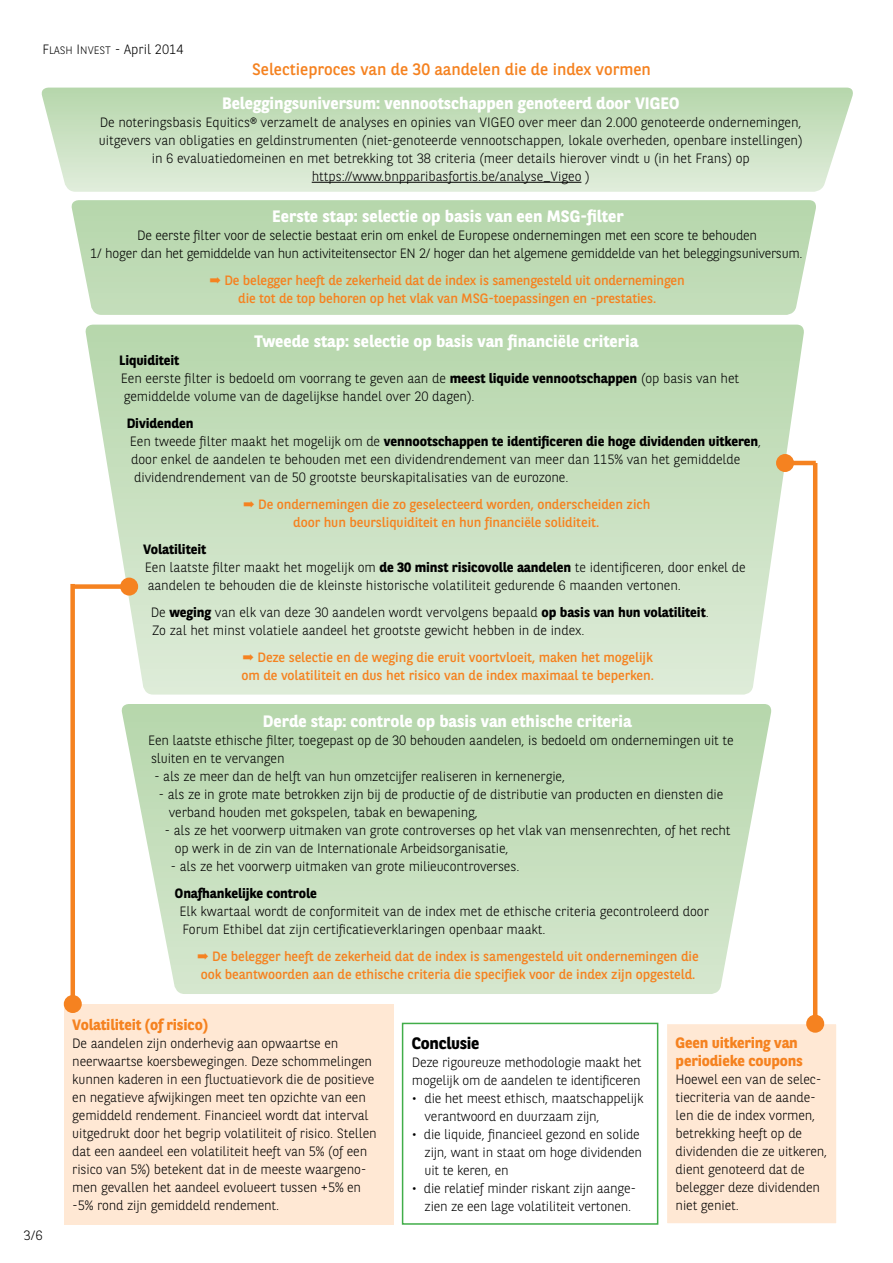
<style>
.page{position:relative;width:893px;height:1263px;background:#fff}
.page>*{position:absolute;margin:0;border:0;box-sizing:border-box;transform-origin:0 0}
.t1{font:700 16.5px "BNPP Sans";color:#fff}
.t2{font:16.5px "BNPP Sans";color:#f58220}
.t3{font:700 16.5px "BNPP Sans";letter-spacing:-.015em;color:#000}
.t4{font:700 15px/18px "BNPP Sans";letter-spacing:-.01em;color:#f58220}
.t5{font:300 13.5px/18px "BNPP Sans";letter-spacing:-.01em;color:#000}
.t6{font:13.5px/18px "BNPP Sans";letter-spacing:-.005em;color:#f58220;text-align:center}
.t7{font:700 13.5px "BNPP Sans";letter-spacing:-.005em;color:#000}
.s1{font-family:"BNPP Sans Light SC800";font-weight:400}
.s2{font-family:"BNPP Sans Light SC800";font-weight:400;font-size:10.8px}
.s3{font-weight:700}
.s4{font-weight:300}
</style>
<div class="page">
<svg style="left:41px;top:88px;width:812px;height:104px;background:#cce2c5"></svg>
<svg style="left:85px;top:325px;width:720px;height:369px;background:#cde3c6"></svg>
<svg style="left:121px;top:704px;width:651px;height:290px;background:#cae1c2"></svg>
<div style="left:71px;top:200px;width:745px;height:115px;background:#bddab3"></div>
<hr style="left:312px;top:182px;width:269px;height:1px;background:#000">
<div style="left:402px;top:1023px;width:256px;height:202px;border:2px solid #41ad49"></div>
<div style="left:666px;top:1023px;width:171px;height:201px;background:#ffe8d4"></div>
<div style="left:666px;top:1023px;width:172px;height:202px;border:2px solid #fff"></div>
<hr style="left:785px;top:461px;width:31px;height:4px;background:#f58220">
<div style="left:776px;top:454px;width:18px;height:18px;background:#f58220;border-radius:50%"></div>
<hr style="left:813px;top:463px;width:4px;height:561px;background:#f58220">
<div style="left:806px;top:1015px;width:18px;height:18px;background:#f58220;border-radius:50%"></div>
<div style="left:64px;top:1004px;width:329px;height:221px;background:#ffe8d4"></div>
<div style="left:70px;top:584px;width:5px;height:420px;background:#f58220"></div>
<div style="left:64px;top:995px;width:18px;height:18px;background:#f58220;border-radius:50%"></div>
<div style="left:73px;top:584px;width:56px;height:5px;background:#f58220"></div>
<div style="left:120px;top:578px;width:18px;height:18px;background:#f58220;border-radius:50%"></div>
<p class="t5" style="left:43px;top:39px;width:143px"><span class="s1">F</span><span class="s2">LASH</span> <span class="s1">I</span><span class="s2">NVEST</span> - April 2014</p>
<p class="t2" style="left:252px;top:58px;width:400px">Selectieproces van de 30 aandelen die de index vormen</p>
<p class="t1" style="left:222px;top:92px;width:459px">Beleggingsuniversum: vennootschappen genoteerd door VIGEO</p>
<p class="t5" style="left:99px;top:113px;width:705px;text-align:center">De noteringsbasis Equitics® verzamelt de analyses en opinies van VIGEO over meer dan 2.000 genoteerde ondernemingen, uitgevers van obligaties en geldinstrumenten (niet-genoteerde vennootschappen, lokale overheden, openbare instellingen) in 6 evaluatiedomeinen en met betrekking tot 38 criteria (meer details hierover vindt u (in het Frans) op https://www.bnpparibasfortis.be/analyse_Vigeo )</p>
<p class="t1" style="left:272px;top:205px;width:353px">Eerste stap: selectie op basis van een MSG-filter</p>
<p class="t5" style="left:90px;top:225px;width:714px;text-align:center">De eerste filter voor de selectie bestaat erin om enkel de Europese ondernemingen met een score te behouden<br>1/ hoger dan het gemiddelde van hun activiteitensector EN 2/ hoger dan het algemene gemiddelde van het beleggingsuniversum.</p>
<p class="t6" style="left:210px;top:270px;width:476px">➡ De belegger heeft de zekerheid dat de index is samengesteld uit ondernemingen die tot de top behoren op het vlak van MSG-toepassingen en -prestaties.</p>
<p class="t1" style="left:254px;top:330px;width:385px">Tweede stap: selectie op basis van financiële criteria</p>
<p class="t5" style="left:119px;top:350px;width:622px"><span class="s3">Liquiditeit<br></span>Een eerste filter is bedoeld om voorrang te geven aan de <span class="s3">meest liquide vennootschappen</span> (op basis van het gemiddelde volume van de dagelijkse handel over 20 dagen).</p>
<p class="t7" style="left:127px;top:414px;width:68px">Dividenden</p>
<p class="t7" style="left:130px;top:432px;width:633px"><span class="s4">Een tweede filter maakt het mogelijk om de</span> vennootschappen te identificeren die hoge dividenden uitkeren<span class="s4">,</span></p>
<p class="t5" style="left:131px;top:449px;width:611px">door enkel de aandelen te behouden met een dividendrendement van meer dan 115% van het gemiddelde</p>
<p class="t5" style="left:134px;top:467px;width:436px">dividendrendement van de 50 grootste beurskapitalisaties van de eurozone.</p>
<p class="t6" style="left:243px;top:494px;width:409px">➡ De ondernemingen die zo geselecteerd worden, onderscheiden zich door hun beursliquiditeit en hun financiële soliditeit.</p>
<p class="t5" style="left:143px;top:539px;width:604px"><span class="s3">Volatiliteit<br></span>Een laatste filter maakt het mogelijk om <span class="s3">de 30 minst risicovolle aandelen</span> te identificeren, door enkel de aandelen te behouden die de kleinste historische volatiliteit gedurende 6 maanden vertonen.</p>
<p class="t5" style="left:151px;top:602px;width:560px">De <span class="s3">weging</span> van elk van deze 30 aandelen wordt vervolgens bepaald <span class="s3">op basis van hun volatiliteit</span>.<br>Zo zal het minst volatiele aandeel het grootste gewicht hebben in de index.</p>
<p class="t6" style="left:241px;top:647px;width:414px;text-align:left">➡ Deze selectie en de weging die eruit voortvloeit, maken het mogelijk om de volatiliteit en dus het risico van de index maximaal te beperken.</p>
<p class="t1" style="left:263px;top:710px;width:370px">Derde stap: controle op basis van ethische criteria</p>
<p class="t5" style="left:148px;top:730px;width:587px">Een laatste ethische filter, toegepast op de 30 behouden aandelen, is bedoeld om ondernemingen uit te sluiten en te vervangen</p>
<p class="t5" style="left:154px;top:766px;width:413px">- als ze meer dan de helft van hun omzetcijfer realiseren in kernenergie,</p>
<p class="t5" style="left:169px;top:784px;width:556px;text-indent:-10px">- als ze in grote mate betrokken zijn bij de productie of de distributie van producten en diensten die verband houden met gokspelen, tabak en bewapening,</p>
<p class="t5" style="left:175px;top:820px;width:557px;text-indent:-10px">- als ze het voorwerp uitmaken van grote controverses op het vlak van mensenrechten, of het recht op werk in de zin van de Internationale Arbeidsorganisatie,</p>
<p class="t5" style="left:170px;top:856px;width:350px">- als ze het voorwerp uitmaken van grote milieucontroverses.</p>
<p class="t7" style="left:175px;top:884px;width:143px">Onafhankelijke controle</p>
<p class="t5" style="left:179px;top:901px;width:531px">Elk kwartaal wordt de conformiteit van de index met de ethische criteria gecontroleerd door<br>Forum Ethibel dat zijn certificatieverklaringen openbaar maakt.</p>
<p class="t6" style="left:197px;top:946px;width:503px;text-align:left">➡ De belegger heeft de zekerheid dat de index is samengesteld uit ondernemingen die ook beantwoorden aan de ethische criteria die specifiek voor de index zijn opgesteld.</p>
<p class="t5" style="left:24px;top:1225px;width:20px">3/6</p>
<p class="t4" style="left:72px;top:1015px;width:137px">Volatiliteit (of risico)</p>
<p class="t5" style="left:72px;top:1034px;width:306px">De aandelen zijn onderhevig aan opwaartse en neerwaartse koersbewegingen. Deze schommelingen kunnen kaderen in een fluctuatievork die de positieve en negatieve afwijkingen meet ten opzichte van een gemiddeld rendement. Financieel wordt dat interval uitgedrukt door het begrip volatiliteit of risico. Stellen dat een aandeel een volatiliteit heeft van 5% (of een risico van 5%) betekent dat in de meeste waargeno&shy;men gevallen het aandeel evolueert tussen +5% en -5% rond zijn gemiddeld rendement.</p>
<p class="t3" style="left:412px;top:1032px;width:69px">Conclusie</p>
<p class="t5" style="left:412px;top:1052px;width:231px">Deze rigoureuze methodologie maakt het mogelijk om de aandelen te identificeren</p>
<p class="t5" style="left:425px;top:1088px;width:220px;text-indent:-13px">• die het meest ethisch, maatschappelijk verantwoord en duurzaam zijn,</p>
<p class="t5" style="left:425px;top:1124px;width:219px;text-indent:-13px">• die liquide, financieel gezond en solide zijn, want in staat om hoge dividenden uit te keren, en</p>
<p class="t5" style="left:412px;top:1178px;width:226px;text-align:center">• die relatief minder riskant zijn aange&shy;zien ze een lage volatiliteit vertonen.</p>
<p class="t4" style="left:676px;top:1033px;width:129px">Geen uitkering van periodieke coupons</p>
<p class="t5" style="left:676px;top:1070px;width:153px">Hoewel een van de selec&shy;tiecriteria van de aande&shy;len die de index vormen, betrekking heeft op de dividenden die ze uitkeren, dient genoteerd dat de belegger deze dividenden niet geniet.</p>
</div>
